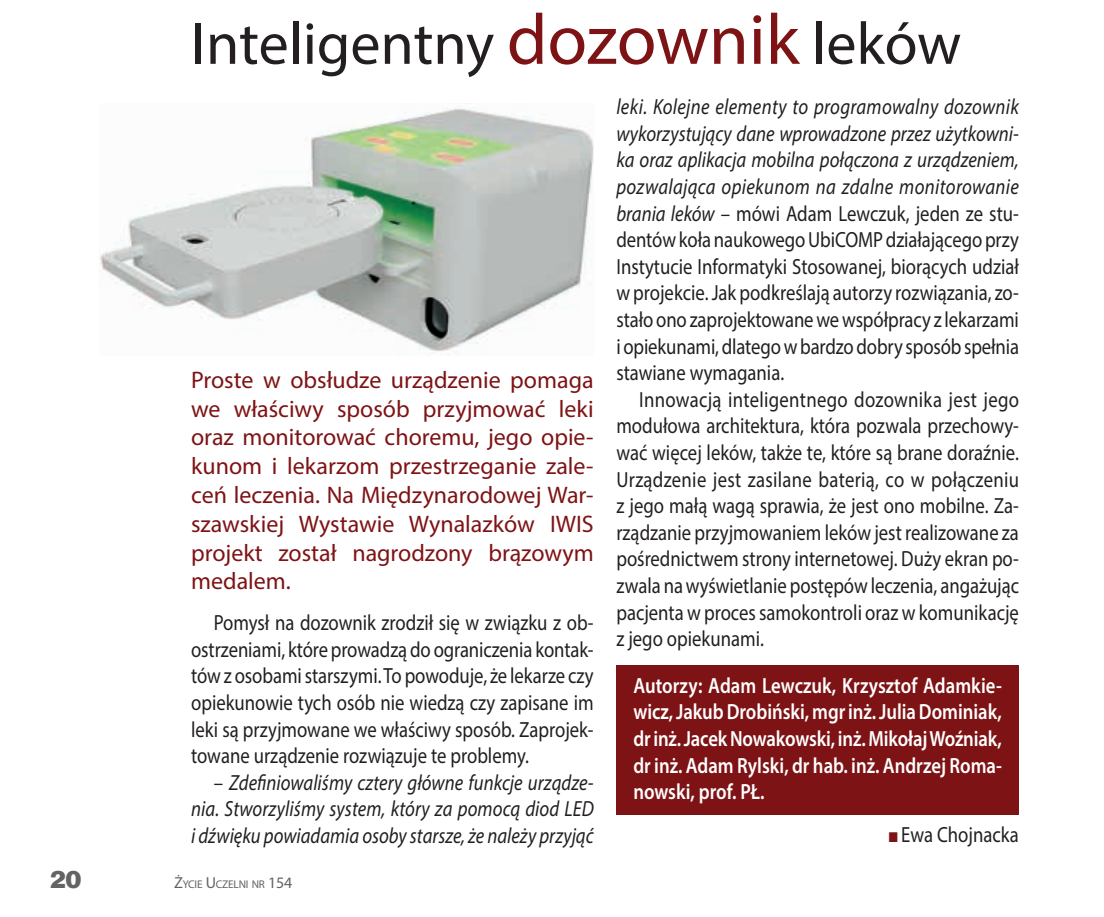
<style>
.page{position:relative;width:1104px;height:917px;background:#fff}
.page>*{position:absolute;margin:0;border:0;box-sizing:border-box;transform-origin:0 0}
.t1{font:60px "Myriad Pro";color:#231f20}
.t2{font:24px/28.8px "Myriad Pro";color:#7e1315;text-align:justify}
.t3{font:900 24px "Switzerland";color:#636366}
.t4{font:22px/26.6px "Myriad Pro";color:#231f20;text-align:justify;scale:.85 1}
.t5{font:600 22px/26.6px "Myriad Pro";color:#fff;text-align:justify;scale:.85 1}
.t6{font:italic 22px/26.6px "Myriad Pro";color:#231f20;text-align:justify;scale:.85 1}
.t7{font:11.2px "Myriad Pro";letter-spacing:-.015em;color:#636366}
.s1{font-size:72px;color:#7e1315}
.s2{font-style:italic}
.s3{font-family:"Dixieland Normal";font-size:14px;color:#7e1315}
.s4{font-style:normal}
.s5{font-size:16px}
</style>
<div class="page">
<div style="left:616px;top:666px;width:403px;height:149px;background:#7e1315"></div>
<img style="left:99px;top:103px;width:495px;height:252px">
<h1 class="t1" style="left:191px;top:7px;width:772px">Inteligentny <span class="s1">dozownik</span> leków</h1>
<p class="t4" style="left:616px;top:93px;width:475px"><span class="s2">leki. Kolejne elementy to programowalny dozownik wykorzystujący dane wprowadzone przez użytkowni&shy;ka oraz aplikacja mobilna połączona z urządzeniem, pozwalająca opiekunom na zdalne monitorowanie brania leków</span> – mówi Adam Lewczuk, jeden ze stu&shy;dentów koła naukowego UbiCOMP działającego przy Instytucie Informatyki Stosowanej, biorących udział w projekcie. Jak podkreślają autorzy rozwiązania, zo&shy;stało ono zaprojektowane we współpracy z lekarzami i opiekunami, dlatego w bardzo dobry sposób spełnia stawiane wymagania.</p>
<p class="t4" style="left:616px;top:386px;width:475px;text-indent:23px">Innowacją inteligentnego dozownika jest jego modułowa architektura, która pozwala przechowy&shy;wać więcej leków, także te, które są brane doraźnie.<br>Urządzenie jest zasilane baterią, co w połączeniu z jego małą wagą sprawia, że jest ono mobilne. Za&shy;rządzanie przyjmowaniem leków jest realizowane za pośrednictwem strony internetowej. Duży ekran po&shy;zwala na wyświetlanie postępów leczenia, angażując pacjenta w proces samokontroli oraz w komunikację z jego opiekunami.</p>
<p class="t5" style="left:633px;top:672px;width:435px">Autorzy: Adam Lewczuk, Krzysztof Adamkie&shy;wicz, Jakub Drobiński, mgr inż. Julia Dominiak, dr inż. Jacek Nowakowski, inż. Mikołaj Woźniak, dr inż. Adam Rylski, dr hab. inż. Andrzej Roma&shy;nowski, prof. PŁ.</p>
<p class="t4" style="left:889px;top:821px;width:154px"><span class="s3">n</span> Ewa Chojnacka</p>
<p class="t2" style="left:191px;top:365px;width:404px">Proste w obsłudze urządzenie pomaga we właściwy sposób przyjmować leki oraz monitorować choremu, jego opie&shy;kunom i lekarzom przestrzeganie zale&shy;ceń leczenia. Na Międzynarodowej War&shy;szawskiej Wystawie Wynalazków IWIS projekt został nagrodzony brązowym medalem.</p>
<p class="t4" style="left:191px;top:609px;width:475px;text-indent:23px">Pomysł na dozownik zrodził się w związku z ob&shy;ostrzeniami, które prowadzą do ograniczenia kontak&shy;tów z osobami starszymi. To powoduje, że lekarze czy opiekunowie tych osób nie wiedzą czy zapisane im leki są przyjmowane we właściwy sposób. Zaprojek&shy;towane urządzenie rozwiązuje te problemy.</p>
<p class="t6" style="left:191px;top:769px;width:475px;text-indent:23px"><span class="s4">–</span> Zdefiniowaliśmy cztery główne funkcje urządze&shy;nia. Stworzyliśmy system, który za pomocą diod LED i dźwięku powiadamia osoby starsze, że należy przyjąć</p>
<p class="t3" style="left:49px;top:866px;width:34px">20</p>
<p class="t7" style="left:174px;top:877px;width:120px"><span class="s5">Ż</span>YCIE <span class="s5">U</span>CZELNI NR <span class="s5">154</span></p>
</div>
